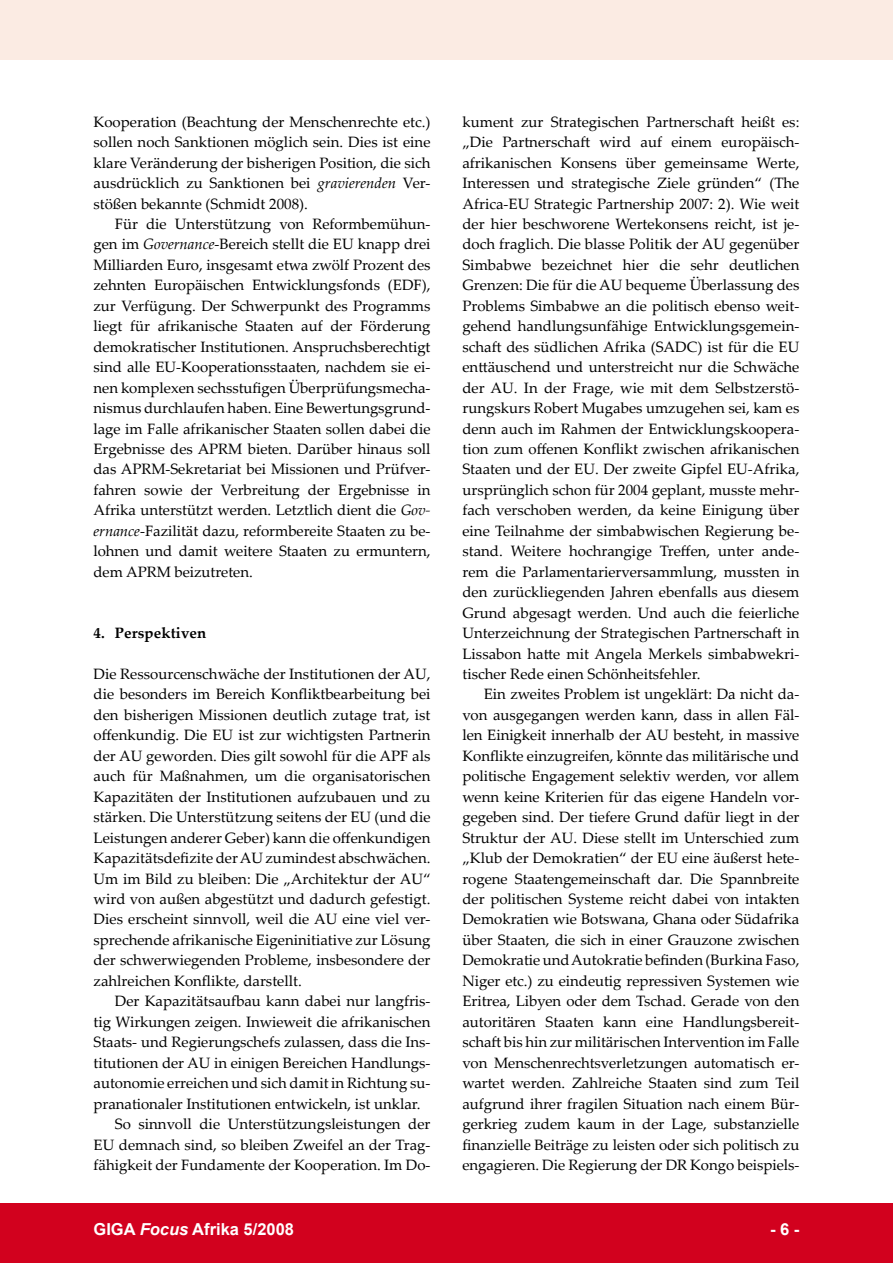
<style>
.page{position:relative;width:893px;height:1263px;background:#fff}
.page>*{position:absolute;margin:0;border:0;box-sizing:border-box;transform-origin:0 0}
.t1{font:700 16.5px "Arial";color:#fff}
.t2{font:15px/20.4px "Palatino Linotype";letter-spacing:-.005em;color:#000;text-align:justify}
.t3{font:700 15px "Palatino Linotype";letter-spacing:.01em;color:#000}
.s1{font-style:italic}
</style>
<div class="page">
<div style="left:0;top:1203px;width:893px;height:60px;background:#d2011e"></div>
<div style="left:0;top:0;width:893px;height:60px;background:#fbebe3"></div>
<p class="t2" style="left:94px;top:111px;width:338px">Kooperation (Beachtung der Menschenrechte etc.) sollen noch Sanktionen möglich sein. Dies ist eine klare Veränderung der bisherigen Position, die sich ausdrücklich zu Sanktionen bei <span class="s1">gravierenden</span> Ver&shy;stößen bekannte (Schmidt 2008).</p>
<p class="t2" style="left:94px;top:213px;width:339px;text-indent:21px">Für die Unterstützung von Reformbemühun&shy;gen im <span class="s1">Governance</span>-Bereich stellt die EU knapp drei Milliarden Euro, insgesamt etwa zwölf Prozent des zehnten Europäischen Entwicklungsfonds (EDF), zur Verfügung. Der Schwerpunkt des Programms liegt für afrikanische Staaten auf der Förderung demokratischer Institutionen. Anspruchsberechtigt sind alle EU-Kooperationsstaaten, nachdem sie ei&shy;nen komplexen sechsstufigen Überprüfungsmecha&shy;nismus durchlaufen haben. Eine Bewertungsgrund&shy;lage im Falle afrikanischer Staaten sollen dabei die Ergebnisse des APRM bieten. Darüber hinaus soll das APRM-Sekretariat bei Missionen und Prüfver&shy;fahren sowie der Verbreitung der Ergebnisse in Afrika unterstützt werden. Letztlich dient die <span class="s1">Gov&shy;ernance</span>-Fazilität dazu, reformbereite Staaten zu be&shy;lohnen und damit weitere Staaten zu ermuntern, dem APRM beizutreten.</p>
<p class="t3" style="left:94px;top:622px;width:114px">4. Perspektiven</p>
<p class="t2" style="left:94px;top:663px;width:338px">Die Ressourcenschwäche der Institutionen der AU, die besonders im Bereich Konfliktbearbeitung bei den bisherigen Missionen deutlich zutage trat, ist offenkundig. Die EU ist zur wichtigsten Partnerin der AU geworden. Dies gilt sowohl für die APF als auch für Maßnahmen, um die organisatorischen Kapazitäten der Institutionen aufzubauen und zu stärken. Die Unterstützung seitens der EU (und die Leistungen anderer Geber) kann die offenkundigen Kapazitätsdefizite der AU zumindest abschwächen.<br>Um im Bild zu bleiben: Die „Architektur der AU“ wird von außen abgestützt und dadurch gefestigt.<br>Dies erscheint sinnvoll, weil die AU eine viel ver&shy;sprechende afrikanische Eigeninitiative zur Lösung der schwerwiegenden Probleme, insbesondere der zahlreichen Konflikte, darstellt.</p>
<p class="t2" style="left:115px;top:990px;width:317px">Der Kapazitätsaufbau kann dabei nur langfris-</p>
<p class="t2" style="left:94px;top:1011px;width:338px">tig Wirkungen zeigen. Inwieweit die afrikanischen</p>
<p class="t2" style="left:94px;top:1031px;width:338px">Staats- und Regierungschefs zulassen, dass die Ins-</p>
<p class="t2" style="left:94px;top:1052px;width:338px">titutionen der AU in einigen Bereichen Handlungs-</p>
<p class="t2" style="left:94px;top:1072px;width:338px">autonomie erreichen und sich damit in Richtung su-</p>
<p class="t2" style="left:94px;top:1093px;width:329px">pranationaler Institutionen entwickeln, ist unklar.</p>
<p class="t2" style="left:115px;top:1113px;width:317px">So sinnvoll die Unterstützungsleistungen der</p>
<p class="t2" style="left:94px;top:1133px;width:338px">EU demnach sind, so bleiben Zweifel an der Trag-</p>
<p class="t2" style="left:94px;top:1154px;width:338px">fähigkeit der Fundamente der Kooperation. Im Do-</p>
<p class="t2" style="left:462px;top:111px;width:338px">kument zur Strategischen Partnerschaft heißt es: „Die Partnerschaft wird auf einem europäisch&shy;afrikanischen Konsens über gemeinsame Werte, Interessen und strategische Ziele gründen“ (The Africa-EU Strategic Partnership 2007: 2). Wie weit der hier beschworene Wertekonsens reicht, ist je&shy;doch fraglich. Die blasse Politik der AU gegenüber Simbabwe bezeichnet hier die sehr deutlichen Grenzen: Die für die AU bequeme Überlassung des Problems Simbabwe an die politisch ebenso weit&shy;gehend handlungsunfähige Entwicklungsgemein&shy;schaft des südlichen Afrika (SADC) ist für die EU enttäuschend und unterstreicht nur die Schwäche der AU. In der Frage, wie mit dem Selbstzerstö&shy;rungskurs Robert Mugabes umzugehen sei, kam es denn auch im Rahmen der Entwicklungskoopera&shy;tion zum offenen Konflikt zwischen afrikanischen Staaten und der EU. Der zweite Gipfel EU-Afrika, ursprünglich schon für 2004 geplant, musste mehr&shy;fach verschoben werden, da keine Einigung über eine Teilnahme der simbabwischen Regierung be&shy;stand. Weitere hochrangige Treffen, unter ande&shy;rem die Parlamentarierversammlung, mussten in den zurückliegenden Jahren ebenfalls aus diesem Grund abgesagt werden. Und auch die feierliche Unterzeichnung der Strategischen Partnerschaft in Lissabon hatte mit Angela Merkels simbabwekri&shy;tischer Rede einen Schönheitsfehler.</p>
<p class="t2" style="left:462px;top:684px;width:339px;text-indent:21px">Ein zweites Problem ist ungeklärt: Da nicht da&shy;von ausgegangen werden kann, dass in allen Fäl&shy;len Einigkeit innerhalb der AU besteht, in massive Konflikte einzugreifen, könnte das militärische und politische Engagement selektiv werden, vor allem wenn keine Kriterien für das eigene Handeln vor&shy;gegeben sind. Der tiefere Grund dafür liegt in der Struktur der AU. Diese stellt im Unterschied zum „Klub der Demokratien“ der EU eine äußerst hete&shy;rogene Staatengemeinschaft dar. Die Spannbreite der politischen Systeme reicht dabei von intakten Demokratien wie Botswana, Ghana oder Südafrika über Staaten, die sich in einer Grauzone zwischen Demokratie und Autokratie befinden (Burkina Faso, Niger etc.) zu eindeutig repressiven Systemen wie Eritrea, Libyen oder dem Tschad. Gerade von den autoritären Staaten kann eine Handlungsbereit&shy;schaft bis hin zur militärischen Intervention im Falle von Menschenrechtsverletzungen automatisch er&shy;wartet werden. Zahlreiche Staaten sind zum Teil aufgrund ihrer fragilen Situation nach einem Bür&shy;gerkrieg zudem kaum in der Lage, substanzielle finanzielle Beiträge zu leisten oder sich politisch zu engagieren. Die Regierung der DR Kongo beispiels-</p>
<p class="t1" style="left:94px;top:1218px;width:202px">GIGA <span class="s1">Focus</span> Afrika 5/2008</p>
<p class="t1" style="left:770px;top:1218px;width:31px">- -</p>
</div>
